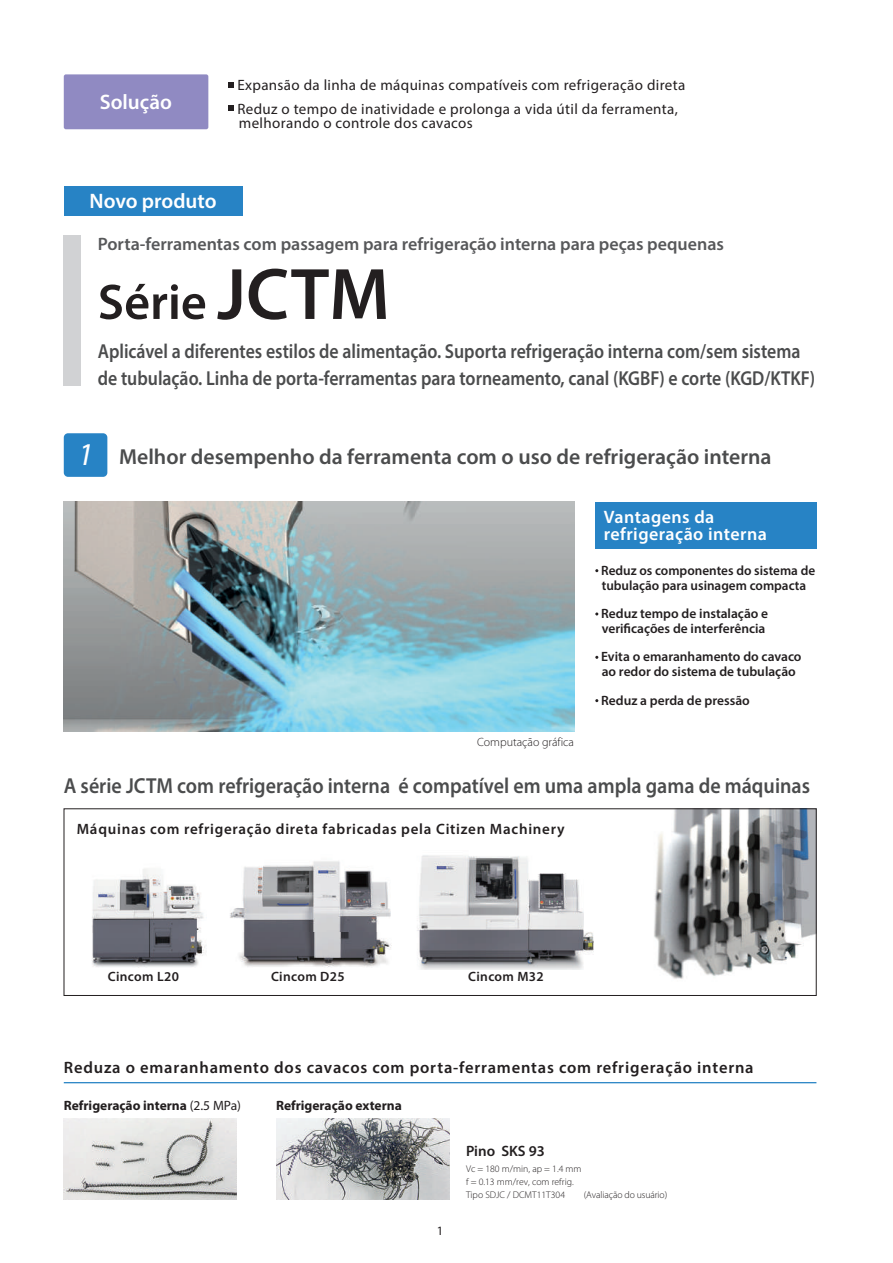
<style>
.page{position:relative;width:893px;height:1263px;background:#fff}
.page>*{position:absolute;margin:0;border:0;box-sizing:border-box;transform-origin:0 0}
.t1{font:600 50.25px "Myriad Pro";color:#231f20}
.t2{font:600 21.75px "Myriad Pro";color:#4b4c4d;scale:.92 1}
.t3{font:600 21.75px "Myriad Pro";color:#4b4c4d}
.t4{font:600 21px "Myriad Pro";color:#fff}
.t5{font:600 20.25px/27px "Myriad Pro";color:#4b4c4d;scale:.88 1}
.t6{font:600 18px "Myriad Pro";color:#57585a}
.t7{font:600 18px/17px "Myriad Pro";letter-spacing:.025em;color:#fff}
.t8{font:600 16.5px "Myriad Pro";letter-spacing:.05em;color:#231f20}
.t9{font:15px/23.4px "Myriad Pro";letter-spacing:.025em;color:#231f20}
.t10{font:600 15px "Myriad Pro";letter-spacing:.05em;color:#231f20}
.t11{font:600 15px "Myriad Pro";color:#231f20}
.t12{font:600 13.5px/14.9px "Myriad Pro";color:#231f20}
.t13{font:700 13.5px "Myriad Pro";color:#231f20}
.t14{font:600 13.5px "Myriad Pro";letter-spacing:.025em;color:#231f20}
.t15{font:12.75px "Myriad Pro";color:#231f20}
.t16{font:300 12px "Myriad Pro";color:#231f20}
.t17{font:300 9.75px/12.8px "Myriad Pro";color:#231f20}
.s1{font-size:73.5px}
.s2{font-weight:400;font-style:italic;font-size:31.95px;color:#fff}
.s3{font-weight:400}
</style>
<div class="page">
<img style="left:654px;top:810px;width:160px;height:169px">
<img style="left:64px;top:502px;width:510px;height:229px">
<img style="left:92px;top:869px;width:115px;height:99px">
<img style="left:230px;top:861px;width:162px;height:106px">
<img style="left:417px;top:855px;width:177px;height:114px">
<img style="left:64px;top:1118px;width:173px;height:81px">
<img style="left:276px;top:1118px;width:173px;height:81px">
<div style="left:595px;top:502px;width:221px;height:47px;background:#2783c5"></div>
<div style="left:64px;top:808px;width:752px;height:188px;border:1px solid #231f20"></div>
<div style="left:64px;top:186px;width:178px;height:30px;background:#2783c5"></div>
<svg style="left:228px;top:82px;width:5px;height:6px"></svg>
<svg style="left:228px;top:106px;width:5px;height:5px"></svg>
<div style="left:64px;top:74px;width:144px;height:55px;background:#908ac2;border-radius:2px"></div>
<div style="left:64px;top:235px;width:17px;height:151px;background:#d1d2d4"></div>
<div style="left:64px;top:433px;width:43px;height:44px;background:#2783c5;border-radius:4px"></div>
<hr style="left:64px;top:1082px;width:752px;height:1px;background:#2783c5">
<h3 class="t4" style="left:100px;top:88px;width:74px">Solução</h3>
<p class="t9" style="left:237px;top:73px;width:449px">Expansão da linha de máquinas compatíveis com refrigeração direta<br>Reduz o tempo de inatividade e prolonga a vida útil da ferramenta,</p>
<p class="t9" style="left:239px;top:111px;width:235px">melhorando o controle dos cavacos</p>
<h3 class="t4" style="left:90px;top:187px;width:129px">Novo produto</h3>
<h3 class="t6" style="left:98px;top:233px;width:628px">Porta-ferramentas com passagem para refrigeração interna para peças pequenas</h3>
<h1 class="t1" style="left:98px;top:270px;width:294px">Série <span class="s1">JCTM</span></h1>
<h3 class="t5" style="left:98px;top:337px;width:817px">Aplicável a diferentes estilos de alimentação. Suporta refrigeração interna com/sem sistema de tubulação. Linha de porta-ferramentas para torneamento, canal (KGBF) e corte (KGD/KTKF)</h3>
<h2 class="t3" style="left:78px;top:443px;width:695px"><span class="s2">1</span> Melhor desempenho da ferramenta com o uso de refrigeração interna</h2>
<h3 class="t7" style="left:604px;top:508px;width:165px">Vantagens da refrigeração interna</h3>
<p class="t16" style="left:477px;top:735px;width:98px">Computação gráfica</p>
<p class="t12" style="left:601px;top:562px;width:216px">Reduz os componentes do sistema de tubulação para usinagem compacta</p>
<p class="t12" style="left:601px;top:606px;width:169px">Reduz tempo de instalação e verificações de interferência</p>
<p class="t12" style="left:601px;top:649px;width:202px">Evita o emaranhamento do cavaco ao redor do sistema de tubulação</p>
<p class="t12" style="left:601px;top:692px;width:150px">Reduz a perda de pressão</p>
<h2 class="t2" style="left:64px;top:772px;width:813px">A série JCTM com refrigeração interna é compatível em uma ampla gama de máquinas</h2>
<p class="t10" style="left:77px;top:819px;width:489px">Máquinas com refrigeração direta fabricadas pela Citizen Machinery</p>
<p class="t14" style="left:108px;top:967px;width:73px">Cincom L20</p>
<p class="t14" style="left:271px;top:967px;width:75px">Cincom D25</p>
<p class="t14" style="left:468px;top:967px;width:77px">Cincom M32</p>
<p class="t8" style="left:64px;top:1056px;width:691px">Reduza o emaranhamento dos cavacos com porta-ferramentas com refrigeração interna</p>
<p class="t13" style="left:64px;top:1096px;width:179px">Refrigeração interna <span class="s3">(2.5 MPa)</span></p>
<p class="t13" style="left:276px;top:1096px;width:127px">Refrigeração externa</p>
<p class="t15" style="left:437px;top:1223px;width:8px">1</p>
<p class="t11" style="left:466px;top:1142px;width:80px">Pino SKS 93</p>
<p class="t17" style="left:466px;top:1163px;width:117px">Vc = 180 m/min, ap = 1.4 mm f = 0.13 mm/rev, com refrig.<br>Tipo SDJC / DCMT11T304</p>
<p class="t17" style="left:584px;top:1188px;width:85px">(Avaliação do usuário)</p>
</div>
